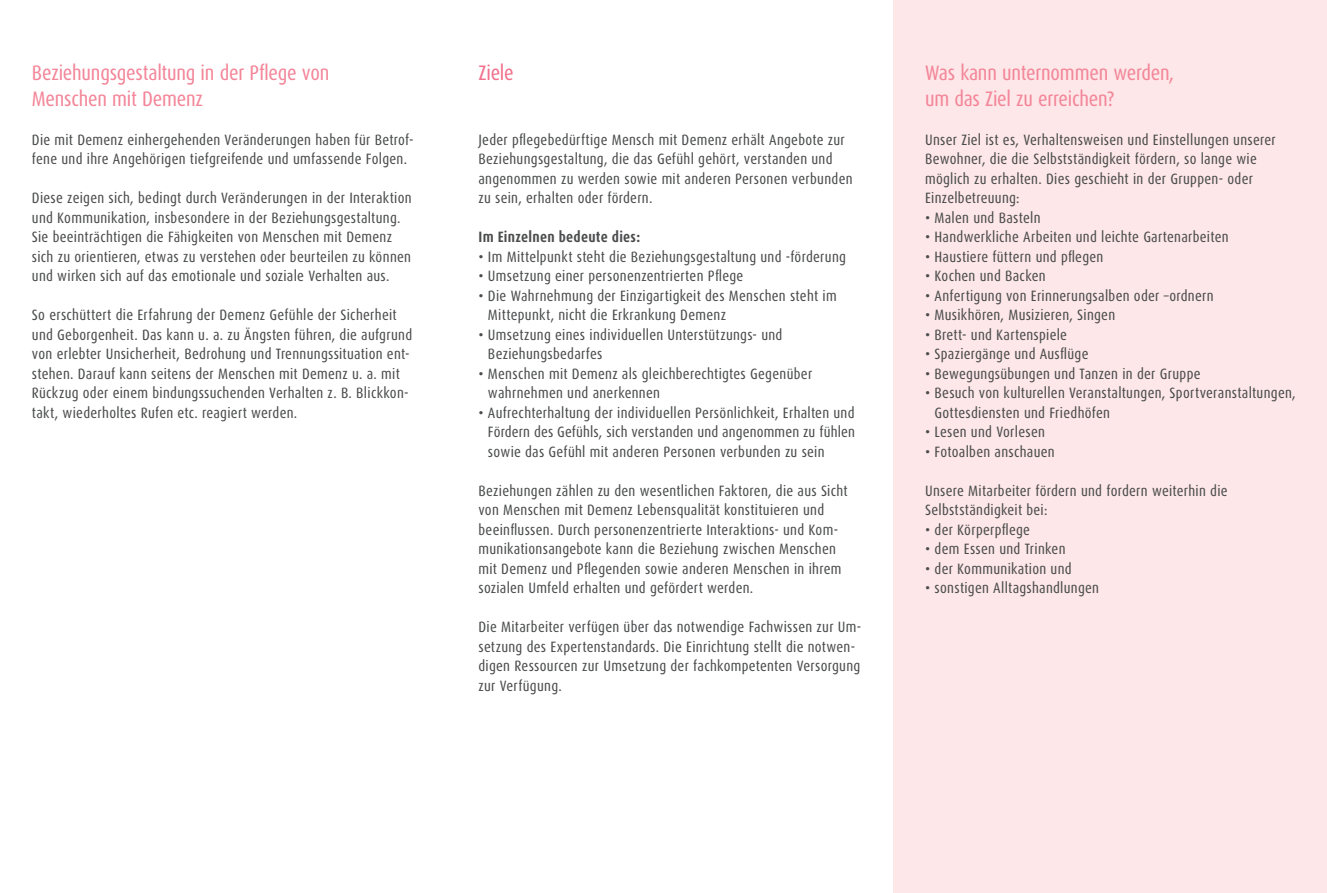
<style>
.page{position:relative;width:1327px;height:893px;background:#fff}
.page>*{position:absolute;margin:0;border:0;box-sizing:border-box;transform-origin:0 0}
.t1{font:21px/25.5px "Dax Condensed";letter-spacing:-.01em;color:#f38699}
.t2{font:21px "Dax Condensed";letter-spacing:-.01em;color:#f1708b}
.t3{font:15px/19.5px "Dax Condensed";letter-spacing:.02em;color:#4b4c4d}
.t4{font:700 15px "Dax Condensed";letter-spacing:.02em;color:#4b4c4d}
</style>
<div class="page">
<div style="left:893px;top:0;width:434px;height:893px;background:#fde7e8"></div>
<h1 class="t1" style="left:32px;top:60px;width:299px">Beziehungsgestaltung in der Pflege von<br>Menschen mit Demenz</h1>
<p class="t3" style="left:32px;top:130px;width:383px">Die mit Demenz einhergehenden Veränderungen haben für Betrof&shy;fene und ihre Angehörigen tiefgreifende und umfassende Folgen.</p>
<p class="t3" style="left:32px;top:188px;width:381px">Diese zeigen sich, bedingt durch Veränderungen in der Interaktion und Kommunikation, insbesondere in der Beziehungsgestaltung.<br>Sie beeinträchtigen die Fähigkeiten von Menschen mit Demenz sich zu orientieren, etwas zu verstehen oder beurteilen zu können und wirken sich auf das emotionale und soziale Verhalten aus.</p>
<p class="t3" style="left:32px;top:305px;width:382px">So erschüttert die Erfahrung der Demenz Gefühle der Sicherheit und Geborgenheit. Das kann u. a. zu Ängsten führen, die aufgrund von erlebter Unsicherheit, Bedrohung und Trennungssituation ent&shy;stehen. Darauf kann seitens der Menschen mit Demenz u. a. mit Rückzug oder einem bindungssuchenden Verhalten z. B. Blickkon&shy;takt, wiederholtes Rufen etc. reagiert werden.</p>
<h1 class="t2" style="left:478px;top:61px;width:37px">Ziele</h1>
<p class="t3" style="left:478px;top:130px;width:376px">Jeder pflegebedürftige Mensch mit Demenz erhält Angebote zur Beziehungsgestaltung, die das Gefühl gehört, verstanden und angenommen zu werden sowie mit anderen Personen verbunden zu sein, erhalten oder fördern.</p>
<p class="t4" style="left:478px;top:229px;width:163px">Im Einzelnen bedeute dies:</p>
<p class="t3" style="left:478px;top:247px;width:369px">• Im Mittelpunkt steht die Beziehungsgestaltung und -förderung</p>
<p class="t3" style="left:478px;top:266px;width:266px">• Umsetzung einer personenzentrierten Pflege</p>
<p class="t3" style="left:488px;top:286px;width:350px;text-indent:-10px">• Die Wahrnehmung der Einzigartigkeit des Menschen steht im<br>Mittepunkt, nicht die Erkrankung Demenz</p>
<p class="t3" style="left:488px;top:325px;width:296px;text-indent:-10px">• Umsetzung eines individuellen Unterstützungs- und<br>Beziehungsbedarfes</p>
<p class="t3" style="left:488px;top:364px;width:326px;text-indent:-10px">• Menschen mit Demenz als gleichberechtigtes Gegenüber wahrnehmen und anerkennen</p>
<p class="t3" style="left:488px;top:403px;width:368px;text-align:justify;text-indent:-10px">• Aufrechterhaltung der individuellen Persönlichkeit, Erhalten und Fördern des Gefühls, sich verstanden und angenommen zu fühlen sowie das Gefühl mit anderen Personen verbunden zu sein</p>
<p class="t3" style="left:478px;top:481px;width:371px">Beziehungen zählen zu den wesentlichen Faktoren, die aus Sicht von Menschen mit Demenz Lebensqualität konstituieren und beeinflussen. Durch personenzentrierte Interaktions- und Kom&shy;munikationsangebote kann die Beziehung zwischen Menschen mit Demenz und Pflegenden sowie anderen Menschen in ihrem sozialen Umfeld erhalten und gefördert werden.</p>
<p class="t3" style="left:478px;top:617px;width:384px">Die Mitarbeiter verfügen über das notwendige Fachwissen zur Um&shy;setzung des Expertenstandards. Die Einrichtung stellt die notwen&shy;digen Ressourcen zur Umsetzung der fachkompetenten Versorgung zur Verfügung.</p>
<h1 class="t1" style="left:925px;top:60px;width:251px">Was kann unternommen werden, um das Ziel zu erreichen?</h1>
<p class="t3" style="left:925px;top:130px;width:352px">Unser Ziel ist es, Verhaltensweisen und Einstellungen unserer Bewohner, die die Selbstständigkeit fördern, so lange wie möglich zu erhalten. Dies geschieht in der Gruppen- oder Einzelbetreuung:</p>
<p class="t3" style="left:925px;top:208px;width:117px">• Malen und Basteln</p>
<p class="t3" style="left:925px;top:227px;width:305px">• Handwerkliche Arbeiten und leichte Gartenarbeiten</p>
<p class="t3" style="left:925px;top:247px;width:180px">• Haustiere füttern und pflegen</p>
<p class="t3" style="left:925px;top:266px;width:122px">• Kochen und Backen</p>
<p class="t3" style="left:925px;top:286px;width:290px">• Anfertigung von Erinnerungsalben oder –ordnern</p>
<p class="t3" style="left:925px;top:305px;width:192px">• Musikhören, Musizieren, Singen</p>
<p class="t3" style="left:925px;top:325px;width:143px">• Brett- und Kartenspiele</p>
<p class="t3" style="left:925px;top:344px;width:165px">• Spaziergänge und Ausflüge</p>
<p class="t3" style="left:925px;top:364px;width:277px">• Bewegungsübungen und Tanzen in der Gruppe</p>
<p class="t3" style="left:934px;top:383px;width:363px;text-indent:-10px">• Besuch von kulturellen Veranstaltungen, Sportveranstaltungen,<br>Gottesdiensten und Friedhöfen</p>
<p class="t3" style="left:925px;top:422px;width:121px">• Lesen und Vorlesen</p>
<p class="t3" style="left:925px;top:442px;width:131px">• Fotoalben anschauen</p>
<p class="t3" style="left:925px;top:481px;width:304px">Unsere Mitarbeiter fördern und fordern weiterhin die<br>Selbstständigkeit bei:</p>
<p class="t3" style="left:925px;top:520px;width:106px">• der Körperpflege</p>
<p class="t3" style="left:925px;top:539px;width:142px">• dem Essen und Trinken</p>
<p class="t3" style="left:925px;top:559px;width:148px">• der Kommunikation und</p>
<p class="t3" style="left:925px;top:578px;width:176px">• sonstigen Alltagshandlungen</p>
</div>
